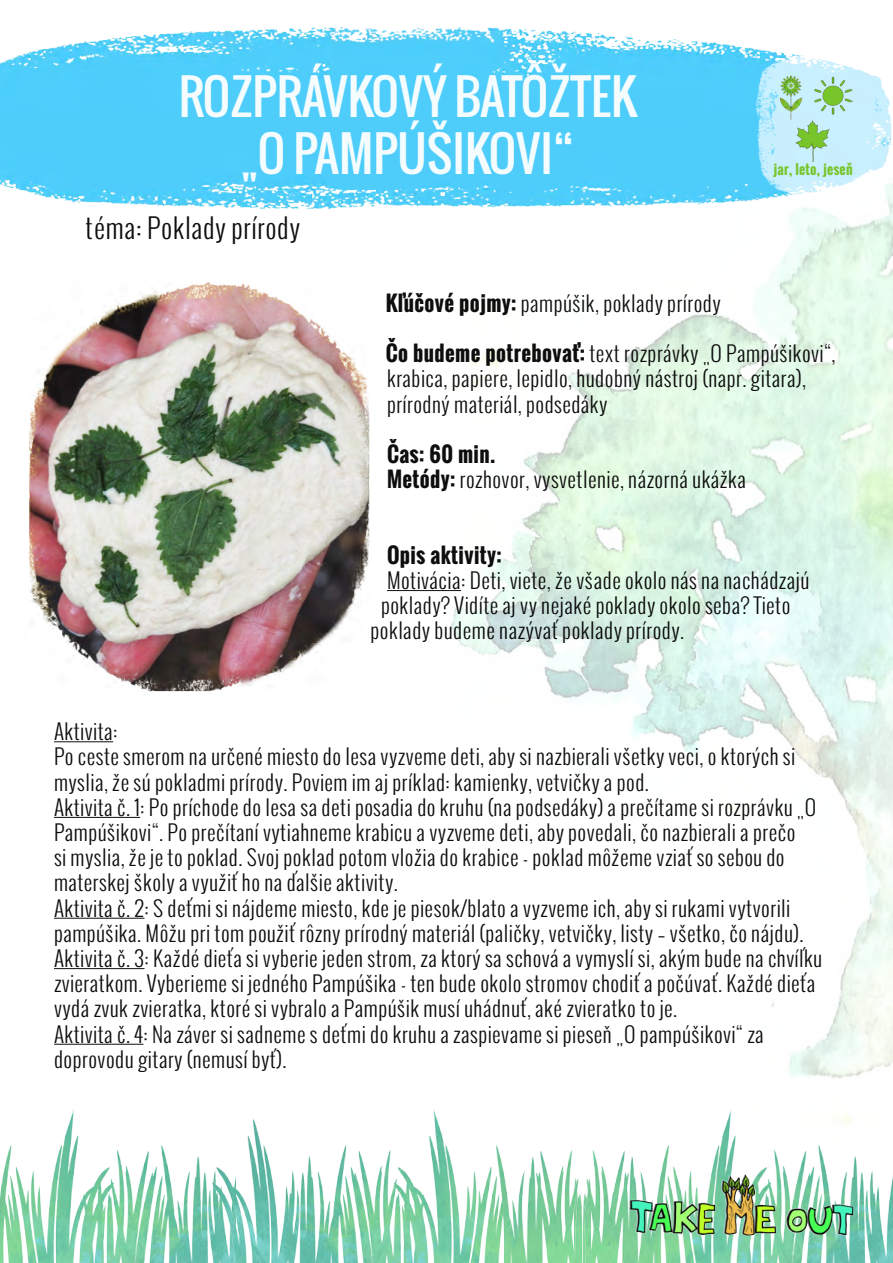
<style>
.page{position:relative;width:893px;height:1263px;background:#fff}
.page>*{position:absolute;margin:0;border:0;box-sizing:border-box;transform-origin:0 0}
.t1{font:47.7px/57.3px "Oswald";color:#fff;text-align:center}
.t2{font:300 27px "Oswald";letter-spacing:.02em;color:#000}
.t3{font:300 21px/25.2px "Oswald";letter-spacing:.02em;color:#000}
.t4{font:700 21px "Oswald";letter-spacing:.02em;color:#000}
.t5{font:700 13.5px "Oswald";letter-spacing:.02em;color:#78c52b}
.s1{font-weight:700}
</style>
<div class="page">
<img style="left:446px;top:211px;width:447px;height:867px">
<img style="left:0;top:1109px;width:211px;height:154px">
<img style="left:590px;top:1110px;width:303px;height:153px">
<img style="left:211px;top:1110px;width:379px;height:153px">
<hr style="left:387px;top:590px;width:74px;height:1px;background:#000">
<hr style="left:54px;top:741px;width:59px;height:1px;background:#000">
<hr style="left:54px;top:817px;width:86px;height:1px;background:#000">
<hr style="left:54px;top:918px;width:90px;height:1px;background:#000">
<hr style="left:54px;top:968px;width:90px;height:1px;background:#000">
<hr style="left:54px;top:1044px;width:89px;height:1px;background:#000">
<img style="left:0;top:27px;width:893px;height:184px">
<img style="left:628px;top:1171px;width:227px;height:69px">
<img style="left:29px;top:282px;width:341px;height:410px">
<img style="left:754px;top:44px;width:139px;height:163px">
<img style="left:774px;top:74px;width:36px;height:46px">
<img style="left:793px;top:119px;width:38px;height:44px">
<img style="left:814px;top:75px;width:38px;height:41px">
<h1 class="t1" style="left:178px;top:67px;width:461px">ROZPRÁVKOVÝ BATÔŽTEK „O PAMPÚŠIKOVI“</h1>
<p class="t2" style="left:86px;top:210px;width:216px">téma: Poklady prírody</p>
<p class="t5" style="left:773px;top:159px;width:81px">jar, leto, jeseň</p>
<p class="t3" style="left:386px;top:290px;width:337px"><span class="s1">Kľúčové pojmy:</span> pampúšik, poklady prírody</p>
<p class="t3" style="left:386px;top:341px;width:451px"><span class="s1">Čo budeme potrebovať:</span> text rozprávky „O Pampúšikovi“, krabica, papiere, lepidlo, hudobný nástroj (napr. gitara), prírodný materiál, podsedáky</p>
<p class="t3" style="left:387px;top:442px;width:361px"><span class="s1">Čas: 60 min.<br>Metódy:</span> rozhovor, vysvetlenie, názorná ukážka</p>
<p class="t4" style="left:387px;top:539px;width:116px">Opis aktivity:</p>
<p class="t3" style="left:387px;top:568px;width:424px">Motivácia: Deti, viete, že všade okolo nás na nachádzajú</p>
<p class="t3" style="left:381px;top:593px;width:411px">poklady? Vidíte aj vy nejaké poklady okolo seba? Tieto</p>
<p class="t3" style="left:370px;top:618px;width:315px">poklady budeme nazývať poklady prírody.</p>
<p class="t3" style="left:54px;top:719px;width:770px">Aktivita:<br>Po ceste smerom na určené miesto do lesa vyzveme deti, aby si nazbierali všetky veci, o ktorých si myslia, že sú pokladmi prírody. Poviem im aj príklad: kamienky, vetvičky a pod.<br>Aktivita č. 1: Po príchode do lesa sa deti posadia do kruhu (na podsedáky) a prečítame si rozprávku „O Pampúšikovi“. Po prečítaní vytiahneme krabicu a vyzveme deti, aby povedali, čo nazbierali a prečo<br>si myslia, že je to poklad. Svoj poklad potom vložia do krabice - poklad môžeme vziať so sebou do materskej školy a využiť ho na ďalšie aktivity.<br>Aktivita č. 2: S deťmi si nájdeme miesto, kde je piesok/blato a vyzveme ich, aby si rukami vytvorili pampúšika. Môžu pri tom použiť rôzny prírodný materiál (paličky, vetvičky, listy – všetko, čo nájdu).<br>Aktivita č. 3: Každé dieťa si vyberie jeden strom, za ktorý sa schová a vymyslí si, akým bude na chvíľku zvieratkom. Vyberieme si jedného Pampúšika - ten bude okolo stromov chodiť a počúvať. Každé dieťa vydá zvuk zvieratka, ktoré si vybralo a Pampúšik musí uhádnuť, aké zvieratko to je.<br>Aktivita č. 4: Na záver si sadneme s deťmi do kruhu a zaspievame si pieseň „O pampúšikovi“ za doprovodu gitary (nemusí byť).</p>
</div>
